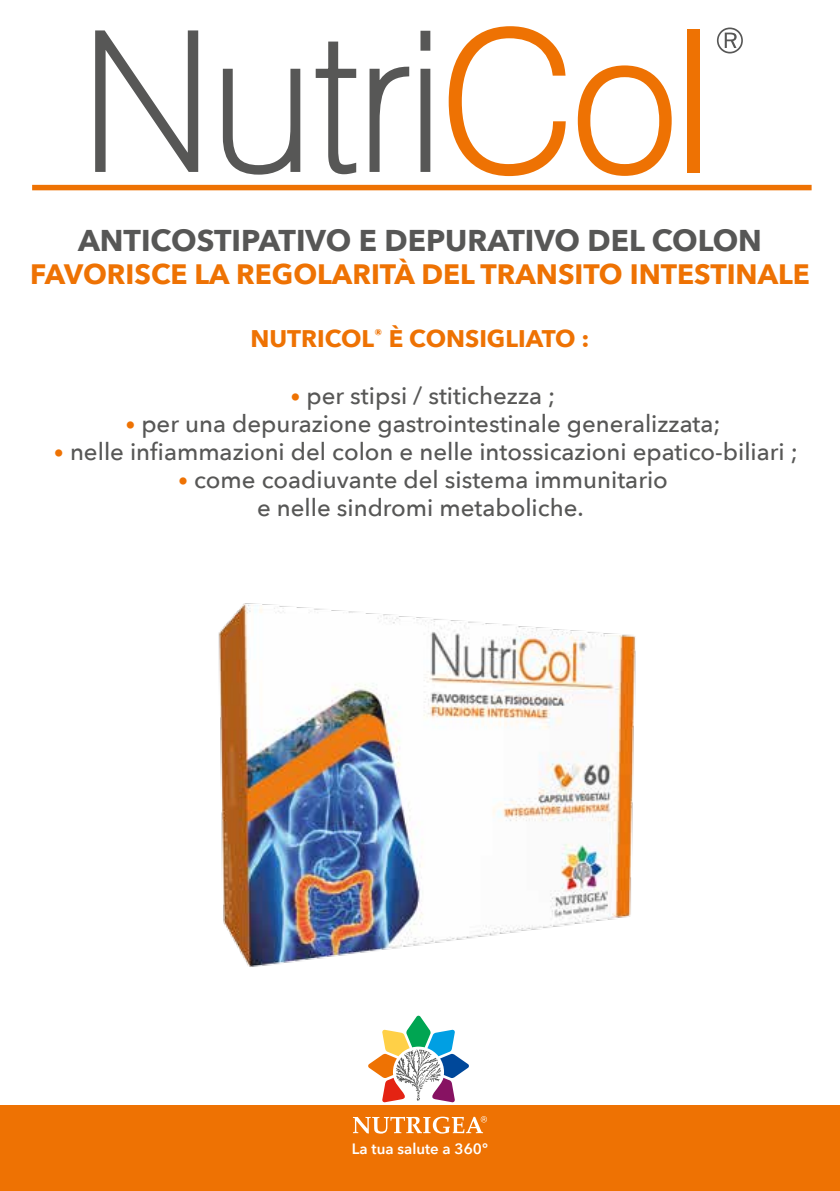
<style>
.page{position:relative;width:840px;height:1191px;background:#fff}
.page>*{position:absolute;margin:0;border:0;box-sizing:border-box;transform-origin:0 0}
.t1{font:700 30px "Avenir Next";color:#575756}
.t2{font:700 28px "Avenir Next";color:#ee7203}
.t3{font:500 24px/28px "Avenir Next";color:#575756;text-align:center}
.t4{font:700 24px "Avenir Next";color:#ee7203}
.t5{font:600 15px "Avenir Next";color:#fff}
.s1{font-size:20px;color:#ee7203}
</style>
<div class="page">
<div style="left:0;top:1106px;width:839px;height:85px;background:#ee7203"></div>
<svg style="left:368px;top:1061px;width:100px;height:41px"></svg>
<svg style="left:353px;top:1116px;width:134px;height:17px"></svg>
<img style="left:218px;top:603px;width:418px;height:458px">
<div style="left:32px;top:185px;width:779px;height:5px;background:#ee7203"></div>
<svg style="left:95px;top:30px;width:104px;height:142px"></svg>
<svg style="left:222px;top:68px;width:79px;height:107px"></svg>
<svg style="left:315px;top:41px;width:42px;height:134px"></svg>
<svg style="left:369px;top:66px;width:41px;height:106px"></svg>
<div style="left:420px;top:69px;width:10px;height:103px;background:#575756;border:4px solid #575756"></div>
<div style="left:420px;top:31px;width:10px;height:20px;background:#575756;border:4px solid #575756"></div>
<svg style="left:448px;top:26px;width:117px;height:150px"></svg>
<svg style="left:577px;top:65px;width:94px;height:111px"></svg>
<div style="left:687px;top:29px;width:12px;height:144px;background:#ee7203"></div>
<svg style="left:716px;top:28px;width:26px;height:25px"></svg>
<p class="t1" style="left:78px;top:214px;width:685px">ANTICOSTIPATIVO E DEPURATIVO DEL COLON</p>
<p class="t2" style="left:30px;top:250px;width:780px">FAVORISCE LA REGOLARITÀ DEL TRANSITO INTESTINALE</p>
<p class="t4" style="left:250px;top:318px;width:340px">NUTRICOL<sup>®</sup> È CONSIGLIATO :</p>
<p class="t3" style="left:290px;top:381px;width:266px"><span class="s1">•</span> per stipsi / stitichezza ;</p>
<p class="t3" style="left:125px;top:409px;width:596px"><span class="s1">•</span> per una depurazione gastrointestinale generalizzata;</p>
<p class="t3" style="left:54px;top:437px;width:745px"><span class="s1">•</span> nelle infiammazioni del colon e nelle intossicazioni epatico-biliari ;</p>
<p class="t3" style="left:178px;top:465px;width:491px"><span class="s1">•</span> come coadiuvante del sistema immunitario e nelle sindromi metaboliche.</p>
<p class="t5" style="left:352px;top:1135px;width:137px">La tua salute a 360°</p>
</div>
